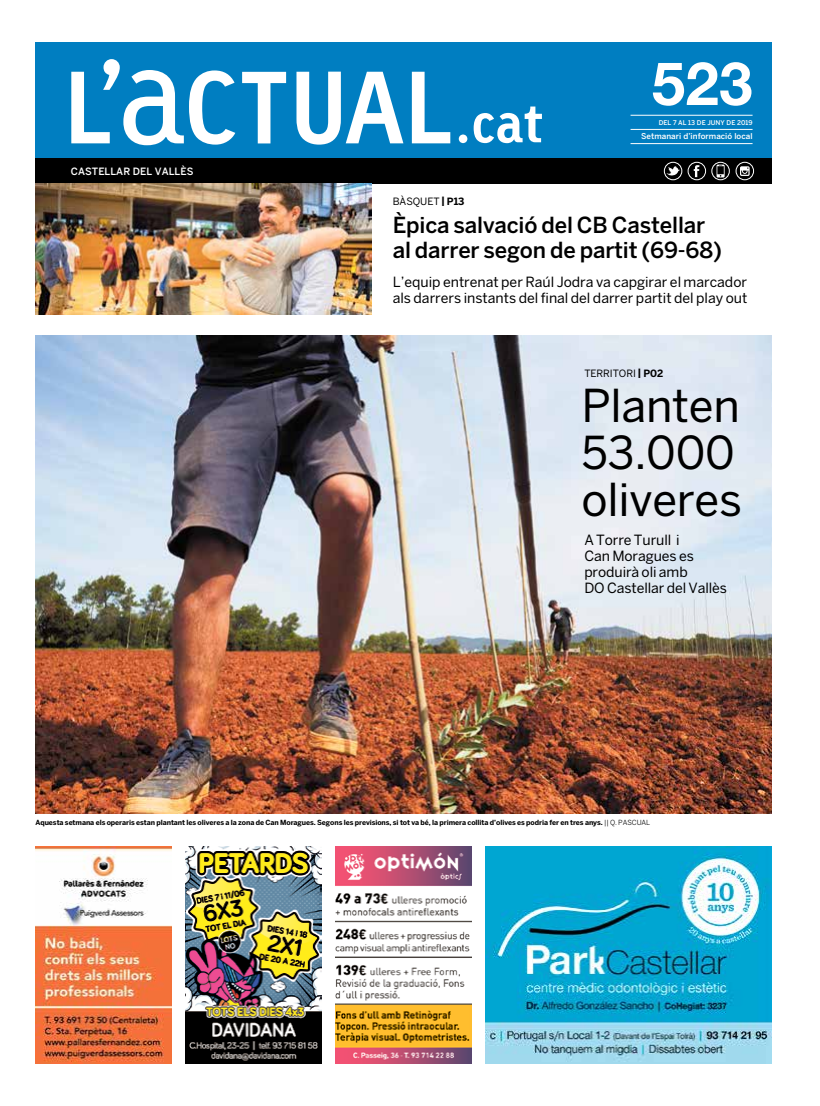
<style>
.page{position:relative;width:820px;height:1106px;background:#fff}
.page>*{position:absolute;margin:0;border:0;box-sizing:border-box;transform-origin:0 0}
.t1{font:700 60px "Helvetica Neue";color:#fff}
.t2{font:700 55px "Linotype Tetria";color:#fff}
.t3{font:45px/47px "Benton Sans";letter-spacing:-.005em;color:#000}
.t4{font:500 22px/25px "Benton Sans";letter-spacing:-.01em;color:#000}
.t5{font:14px/16px "Benton Sans";color:#000}
.t6{font:10px "Benton Sans";letter-spacing:-.005em;color:#000}
.t7{font:500 10px "Benton Sans";letter-spacing:.005em;color:#fff}
.t8{font:500 8px "Benton Sans";letter-spacing:.005em;color:#fff}
.t9{font:700 7px "Benton Sans";letter-spacing:-.01em;color:#000}
.t10{font:500 6.5px "Benton Sans";letter-spacing:.005em;color:#fff}
.s1{font-weight:700}
.s2{font-weight:400}
</style>
<div class="page">
<div style="left:35px;top:43px;width:736px;height:115px;background:#007ec1"></div>
<svg style="left:71px;top:59px;width:379px;height:87px"></svg>
<div style="left:35px;top:158px;width:736px;height:26px;background:#000"></div>
<svg style="left:666px;top:166px;width:13px;height:10px"></svg>
<div style="left:663px;top:162px;width:18px;height:18px;border:1px solid #fff;border-radius:50%"></div>
<svg style="left:693px;top:165px;width:6px;height:12px"></svg>
<div style="left:687px;top:162px;width:18px;height:18px;border:1px solid #fff;border-radius:50%"></div>
<div style="left:735px;top:162px;width:18px;height:18px;border:1px solid #fff;border-radius:50%"></div>
<svg style="left:740px;top:166px;width:9px;height:10px"></svg>
<div style="left:711px;top:162px;width:18px;height:18px;border:1px solid #fff;border-radius:50%"></div>
<svg style="left:716px;top:165px;width:8px;height:12px"></svg>
<hr style="left:630px;top:115px;width:122px;height:1px;background:#fff">
<hr style="left:630px;top:129px;width:122px;height:1px;background:#fff">
<hr style="left:630px;top:143px;width:122px;height:1px;background:#fff">
<img style="left:35px;top:336px;width:736px;height:477px">
<img style="left:35px;top:184px;width:336px;height:130px">
<img style="left:335px;top:846px;width:136px;height:217px">
<img style="left:485px;top:846px;width:286px;height:217px">
<img style="left:185px;top:846px;width:136px;height:217px">
<img style="left:35px;top:846px;width:136px;height:217px">
<p class="t7" style="left:71px;top:165px;width:124px">CASTELLAR DEL VALLÈS</p>
<h2 class="t2" style="left:454px;top:88px;width:90px">.cat</h2>
<p class="t6" style="left:392px;top:196px;width:73px">bàsquet <span class="s1">| p13</span></p>
<h1 class="t1" style="left:651px;top:36px;width:102px">523</h1>
<p class="t10" style="left:658px;top:118px;width:95px">DEL 7 AL 13 DE JUNY DE 2019</p>
<p class="t8" style="left:641px;top:132px;width:113px">Setmanari d’informació local</p>
<h3 class="t4" style="left:392px;top:212px;width:330px">Èpica salvació del CB Castellar al darrer segon de partit (69-68)</h3>
<p class="t5" style="left:392px;top:274px;width:356px">L’equip entrenat per Raúl Jodra va capgirar el marcador als darrers instants del final del darrer partit del play out</p>
<p class="t6" style="left:584px;top:367px;width:80px">territori <span class="s1">| P02</span></p>
<h3 class="t3" style="left:581px;top:381px;width:162px">Planten<br>53.000 oliveres</h3>
<p class="t5" style="left:584px;top:532px;width:144px">A Torre Turull i<br>Can Moragues es produirà oli amb<br>DO Castellar del Vallès</p>
<p class="t9" style="left:35px;top:817px;width:616px">Aquesta setmana els operaris estan plantant les oliveres a la zona de Can Moragues. Segons les previsions, si tot va bé, la primera collita d’olives es podria fer en tres anys. <span class="s2">|| Q. PASCUAL</span></p>
</div>
